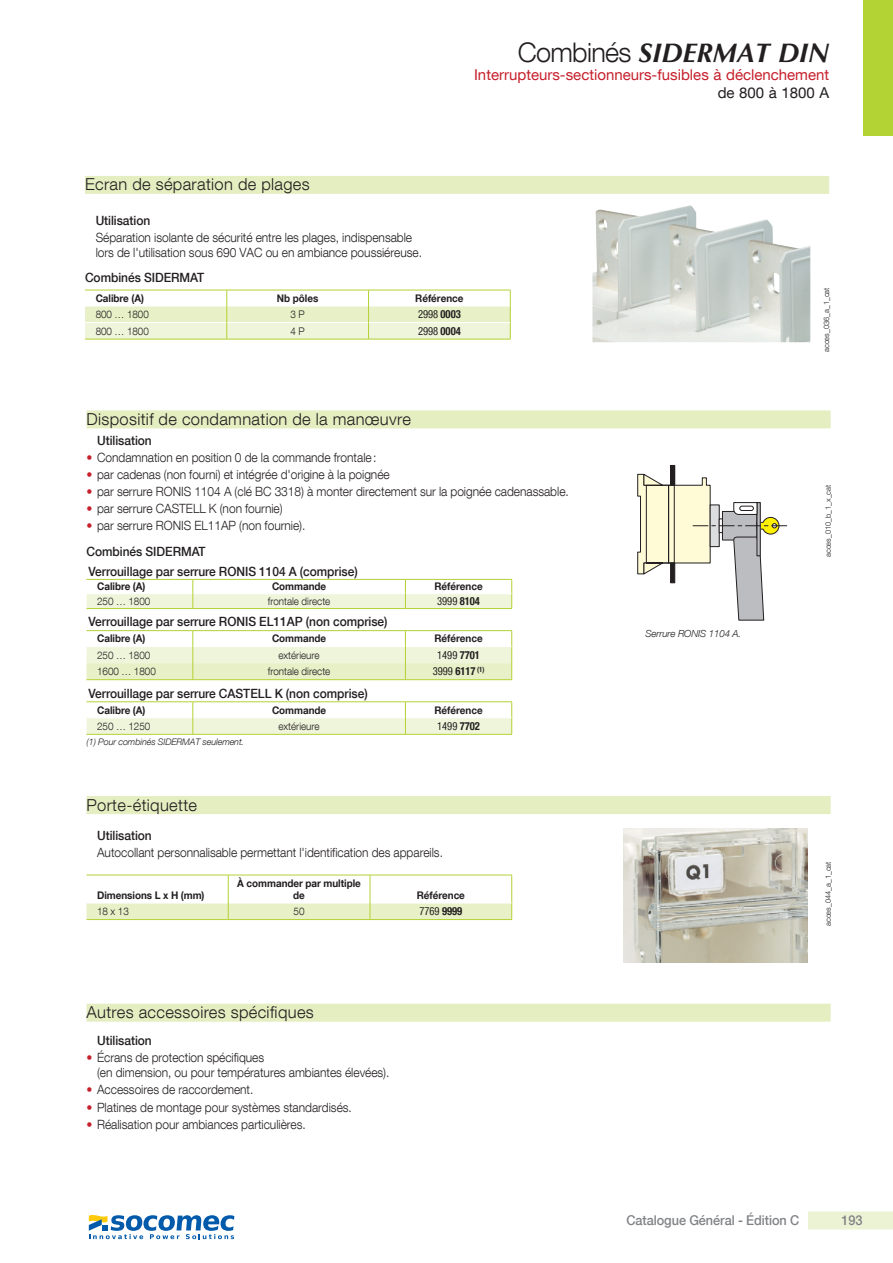
<style>
.page{position:relative;width:893px;height:1263px;background:#fff}
.page>*{position:absolute;margin:0;border:0;box-sizing:border-box;transform-origin:0 0}
.t1{font:italic 700 27px "Optima LT Std";color:#231f20}
.titre_Bandeau{font:300 16.5px "Helvetica Neue LT Com";letter-spacing:.02em;color:#231f20}
.t2{font:15px "Helvetica Neue LT Com";color:#c6202c}
.t3{font:15px "Helvetica Neue LT Com";color:#231f20}
.t4{font:500 13.5px "Helvetica Neue LT Com";letter-spacing:-.005em;color:#808285;scale:.94 1}
.texte_tiret_light{font:300 12.75px/15px "Helvetica Neue LT Com";letter-spacing:-.005em;color:#231f20;scale:.94 1}
.Texte_medium_8_5{font:500 12.75px "Helvetica Neue LT Com";letter-spacing:-.005em;color:#231f20;scale:.94 1}
.Titre_tablo_Acces{font:500 12.75px "Helvetica Neue LT Com";letter-spacing:-.005em;color:#231f20;scale:.94 1}
.Ref_produit{font:condensed 11.25px "Helvetica Neue LT Com";color:#231f20;scale:.94 1}
.Tetiere_tablo_cen{font:700 10.5px/12px "Helvetica Neue LT Com";letter-spacing:-.005em;color:#231f20;text-align:center;scale:.94 1}
.Tetiere_tablo_Gau{font:700 10.5px "Helvetica Neue LT Com";letter-spacing:-.005em;color:#231f20;scale:.94 1}
.texte_tablo_Centr{font:300 10.5px "Helvetica Neue LT Com";letter-spacing:-.005em;color:#231f20;scale:.94 1}
.texte_tablo_Gauch{font:300 10.5px "Helvetica Neue LT Com";letter-spacing:-.005em;color:#231f20;scale:.94 1}
.Legende_PRODUIT{font:italic 300 9.75px "Helvetica Neue LT Com";letter-spacing:-.01em;color:#231f20}
.Note{font:italic 300 9px "Helvetica Neue LT Com";letter-spacing:-.01em;color:#231f20}
.reference{font:300 7.5px "Helvetica Neue LT Com";color:#231f20}
.s1{font-family:"Helvetica Neue LT Com";font-weight:300;font-style:normal}
.s2{font-weight:700}
.s3{color:#c6202c}
</style>
<div class="page">
<div style="left:808px;top:1211px;width:85px;height:18px;background:#ecf3d4"></div>
<div style="left:863px;top:0;width:30px;height:136px;background:#b3d234"></div>
<div style="left:85px;top:176px;width:744px;height:18px;background:#e5eec1"></div>
<img style="left:592px;top:205px;width:218px;height:137px">
<hr style="left:85px;top:339px;width:142px;height:1px;background:#b3d234">
<hr style="left:227px;top:339px;width:142px;height:1px;background:#b3d234">
<hr style="left:369px;top:339px;width:141px;height:1px;background:#b3d234">
<svg style="left:85px;top:290px;width:426px;height:49px"></svg>
<div style="left:87px;top:410px;width:744px;height:18px;background:#e5eec1"></div>
<hr style="left:671px;top:465px;width:4px;height:20px;background:#231f20">
<div style="left:670px;top:465px;width:5px;height:21px;border:1px solid #231f20"></div>
<svg style="left:637px;top:473px;width:150px;height:148px"></svg>
<svg style="left:87px;top:580px;width:425px;height:28px"></svg>
<hr style="left:87px;top:608px;width:106px;height:1px;background:#b3d234">
<hr style="left:193px;top:608px;width:212px;height:1px;background:#b3d234">
<hr style="left:405px;top:608px;width:107px;height:1px;background:#b3d234">
<hr style="left:87px;top:579px;width:106px;height:1px;background:#b3d234">
<hr style="left:193px;top:579px;width:212px;height:1px;background:#b3d234">
<hr style="left:405px;top:579px;width:107px;height:1px;background:#b3d234">
<svg style="left:87px;top:631px;width:425px;height:48px"></svg>
<hr style="left:87px;top:679px;width:106px;height:1px;background:#b3d234">
<hr style="left:193px;top:679px;width:212px;height:1px;background:#b3d234">
<hr style="left:405px;top:679px;width:107px;height:1px;background:#b3d234">
<hr style="left:87px;top:630px;width:106px;height:1px;background:#b3d234">
<hr style="left:193px;top:630px;width:212px;height:1px;background:#b3d234">
<hr style="left:405px;top:630px;width:107px;height:1px;background:#b3d234">
<hr style="left:87px;top:734px;width:106px;height:1px;background:#b3d234">
<hr style="left:193px;top:734px;width:212px;height:1px;background:#b3d234">
<hr style="left:405px;top:734px;width:107px;height:1px;background:#b3d234">
<svg style="left:87px;top:702px;width:425px;height:32px"></svg>
<hr style="left:87px;top:701px;width:106px;height:1px;background:#b3d234">
<hr style="left:193px;top:701px;width:212px;height:1px;background:#b3d234">
<hr style="left:405px;top:701px;width:107px;height:1px;background:#b3d234">
<div style="left:87px;top:796px;width:744px;height:18px;background:#e5eec1"></div>
<img style="left:624px;top:828px;width:183px;height:135px">
<hr style="left:87px;top:919px;width:141px;height:1px;background:#b3d234">
<hr style="left:228px;top:919px;width:142px;height:1px;background:#b3d234">
<hr style="left:370px;top:919px;width:142px;height:1px;background:#b3d234">
<svg style="left:87px;top:875px;width:425px;height:44px"></svg>
<div style="left:87px;top:1004px;width:744px;height:18px;background:#e5eec1"></div>
<svg style="left:89px;top:1215px;width:145px;height:24px"></svg>
<h1 class="t1" style="left:518px;top:37px;width:313px"><span class="s1">Combinés</span> SIDERMAT DIN</h1>
<p class="t2" style="left:474px;top:66px;width:357px">Interrupteurs-sectionneurs-fusibles à déclenchement</p>
<p class="t3" style="left:718px;top:84px;width:113px">de 800 à 1800 A</p>
<p class="titre_Bandeau" style="left:85px;top:174px;width:226px">Ecran de séparation de plages</p>
<p class="Titre_tablo_Acces" style="left:96px;top:213px;width:60px">Utilisation</p>
<p class="texte_tiret_light" style="left:96px;top:230px;width:349px">Séparation isolante de sécurité entre les plages, indispensable lors de l'utilisation sous 690 VAC ou en ambiance poussiéreuse.</p>
<p class="Tetiere_tablo_Gau" style="left:96px;top:291px;width:53px">Calibre (A)</p>
<p class="Tetiere_tablo_cen" style="left:277px;top:292px;width:45px">Nb pôles</p>
<p class="Tetiere_tablo_cen" style="left:415px;top:292px;width:53px">Référence</p>
<p class="texte_tablo_Gauch" style="left:96px;top:308px;width:58px">800 … 1800</p>
<p class="texte_tablo_Centr" style="left:291px;top:308px;width:17px">3 P</p>
<p class="Ref_produit" style="left:418px;top:308px;width:47px">2998 <span class="s2">0003</span></p>
<p class="texte_tablo_Gauch" style="left:96px;top:324px;width:58px">800 … 1800</p>
<p class="texte_tablo_Centr" style="left:291px;top:324px;width:17px">4 P</p>
<p class="Ref_produit" style="left:418px;top:324px;width:47px">2998 <span class="s2">0004</span></p>
<p class="Texte_medium_8_5" style="left:85px;top:270px;width:128px">Combinés SIDERMAT</p>
<p class="titre_Bandeau" style="left:87px;top:409px;width:326px">Dispositif de condamnation de la manœuvre</p>
<p class="reference" style="left:822px;top:352px;width:66px;rotate:-90deg">acces_036_a_1_cat</p>
<p class="Titre_tablo_Acces" style="left:97px;top:432px;width:60px">Utilisation</p>
<p class="texte_tiret_light" style="left:87px;top:449px;width:310px"><span class="s3">•</span> Condamnation en position 0 de la commande frontale :</p>
<p class="texte_tiret_light" style="left:87px;top:466px;width:324px"><span class="s3">•</span> par cadenas (non fourni) et intégrée d'origine à la poignée</p>
<p class="texte_tiret_light" style="left:87px;top:484px;width:515px"><span class="s3">•</span> par serrure RONIS 1104 A (clé BC 3318) à monter directement sur la poignée cadenassable.</p>
<p class="texte_tiret_light" style="left:87px;top:501px;width:210px"><span class="s3">•</span> par serrure CASTELL K (non fournie)</p>
<p class="texte_tiret_light" style="left:87px;top:518px;width:234px"><span class="s3">•</span> par serrure RONIS EL11AP (non fournie).</p>
<p class="Texte_medium_8_5" style="left:89px;top:564px;width:288px">Verrouillage par serrure RONIS 1104 A (comprise)</p>
<p class="Tetiere_tablo_Gau" style="left:97px;top:580px;width:53px">Calibre (A)</p>
<p class="Tetiere_tablo_cen" style="left:272px;top:580px;width:59px">Commande</p>
<p class="Tetiere_tablo_cen" style="left:434px;top:580px;width:53px">Référence</p>
<p class="texte_tablo_Gauch" style="left:97px;top:595px;width:58px">250 … 1800</p>
<p class="texte_tablo_Centr" style="left:268px;top:595px;width:68px">frontale directe</p>
<p class="Ref_produit" style="left:437px;top:594px;width:47px">3999 <span class="s2">8104</span></p>
<p class="Texte_medium_8_5" style="left:89px;top:614px;width:320px">Verrouillage par serrure RONIS EL11AP (non comprise)</p>
<p class="Tetiere_tablo_Gau" style="left:97px;top:632px;width:53px">Calibre (A)</p>
<p class="Tetiere_tablo_cen" style="left:272px;top:632px;width:59px">Commande</p>
<p class="Tetiere_tablo_cen" style="left:434px;top:632px;width:53px">Référence</p>
<p class="texte_tablo_Gauch" style="left:97px;top:648px;width:58px">250 … 1800</p>
<p class="texte_tablo_Centr" style="left:278px;top:648px;width:45px">extérieure</p>
<p class="Ref_produit" style="left:437px;top:648px;width:47px">1499 <span class="s2">7701</span></p>
<p class="texte_tablo_Gauch" style="left:97px;top:665px;width:64px">1600 … 1800</p>
<p class="texte_tablo_Centr" style="left:268px;top:665px;width:68px">frontale directe</p>
<p class="Ref_produit" style="left:433px;top:665px;width:56px">3999 <span class="s2">6117</span> <sup>(1)</sup></p>
<p class="Texte_medium_8_5" style="left:89px;top:685px;width:298px">Verrouillage par serrure CASTELL K (non comprise)</p>
<p class="Tetiere_tablo_Gau" style="left:97px;top:703px;width:53px">Calibre (A)</p>
<p class="Tetiere_tablo_cen" style="left:272px;top:703px;width:59px">Commande</p>
<p class="Tetiere_tablo_cen" style="left:434px;top:703px;width:53px">Référence</p>
<p class="texte_tablo_Gauch" style="left:97px;top:720px;width:58px">250 … 1250</p>
<p class="texte_tablo_Centr" style="left:278px;top:720px;width:45px">extérieure</p>
<p class="Ref_produit" style="left:437px;top:719px;width:47px">1499 <span class="s2">7702</span></p>
<p class="Texte_medium_8_5" style="left:87px;top:543px;width:128px">Combinés SIDERMAT</p>
<p class="Note" style="left:87px;top:737px;width:159px">(1) Pour combinés SIDERMAT seulement.</p>
<p class="titre_Bandeau" style="left:87px;top:794px;width:112px">Porte-étiquette</p>
<p class="Titre_tablo_Acces" style="left:97px;top:827px;width:60px">Utilisation</p>
<p class="texte_tiret_light" style="left:97px;top:844px;width:369px">Autocollant personnalisable permettant l'identification des appareils.</p>
<p class="Tetiere_tablo_Gau" style="left:97px;top:888px;width:116px">Dimensions L x H (mm)</p>
<p class="Tetiere_tablo_cen" style="left:237px;top:877px;width:133px">À commander par multiple de</p>
<p class="Tetiere_tablo_cen" style="left:417px;top:889px;width:53px">Référence</p>
<p class="texte_tablo_Gauch" style="left:97px;top:905px;width:35px">18 x 13</p>
<p class="texte_tablo_Centr" style="left:294px;top:905px;width:13px">50</p>
<p class="Ref_produit" style="left:419px;top:905px;width:47px">7769 <span class="s2">9999</span></p>
<p class="titre_Bandeau" style="left:87px;top:1002px;width:229px">Autres accessoires spécifiques</p>
<p class="Titre_tablo_Acces" style="left:97px;top:1033px;width:60px">Utilisation</p>
<p class="texte_tiret_light" style="left:97px;top:1050px;width:312px;text-indent:-11px"><span class="s3">•</span> Écrans de protection spécifiques<br>(en dimension, ou pour températures ambiantes élevées).</p>
<p class="texte_tiret_light" style="left:87px;top:1082px;width:179px"><span class="s3">•</span> Accessoires de raccordement.</p>
<p class="texte_tiret_light" style="left:87px;top:1099px;width:284px"><span class="s3">•</span> Platines de montage pour systèmes standardisés.</p>
<p class="texte_tiret_light" style="left:87px;top:1116px;width:235px"><span class="s3">•</span> Réalisation pour ambiances particulières.</p>
<p class="Legende_PRODUIT" style="left:645px;top:628px;width:97px">Serrure RONIS 1104 A.</p>
<p class="reference" style="left:823px;top:557px;width:74px;rotate:-90deg">acces_010_b_1_x_cat</p>
<p class="reference" style="left:823px;top:926px;width:66px;rotate:-90deg">acces_044_a_1_cat</p>
<p class="t4" style="left:626px;top:1212px;width:185px">Catalogue Général - Édition C</p>
<p class="t4" style="left:841px;top:1212px;width:24px">193</p>
</div>
